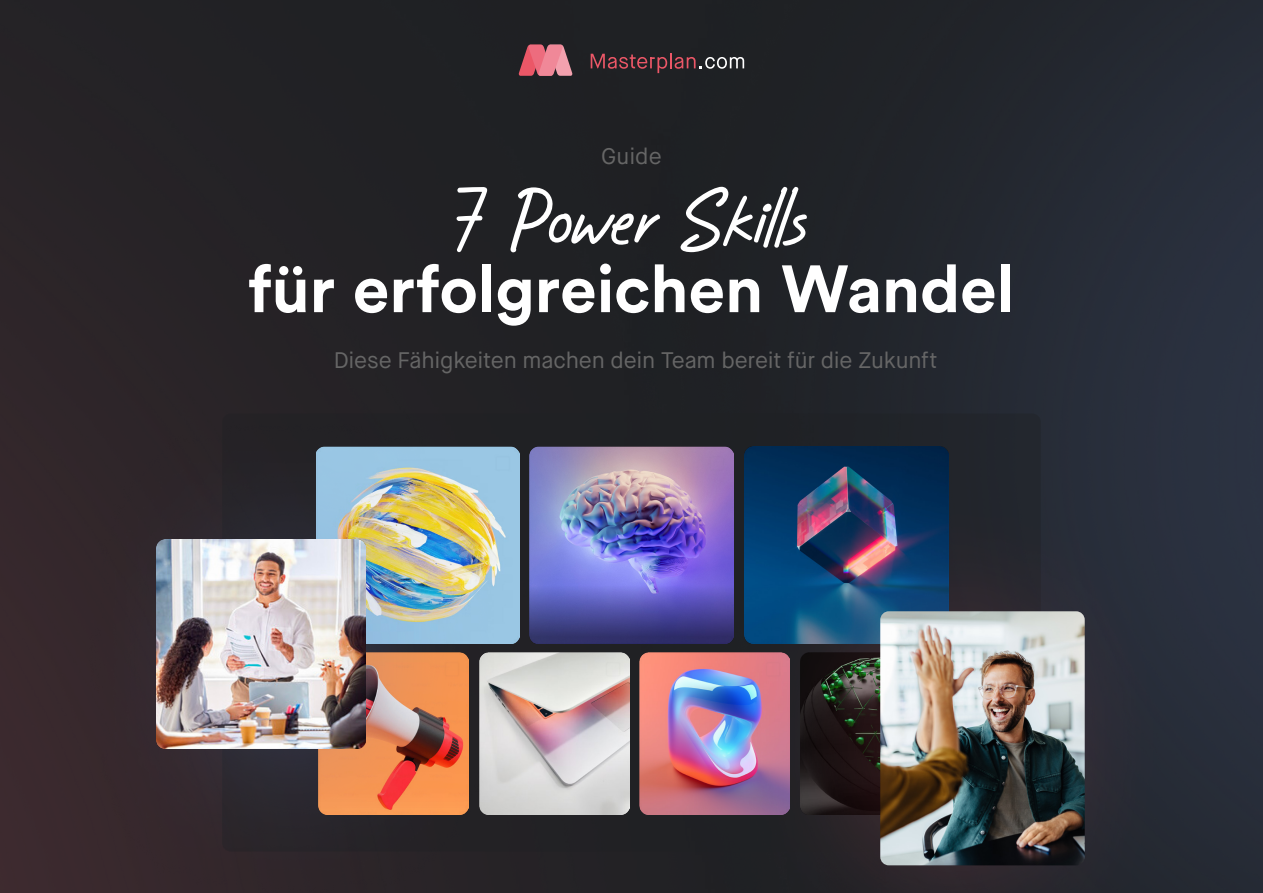
<style>
.page{position:relative;width:1263px;height:893px;background:#272d39}
.page>*{position:absolute;margin:0;border:0;box-sizing:border-box;transform-origin:0 0}
.t1{font:93px "Bright Clones Regular";letter-spacing:.01em;color:#fff}
.t2{font:700 66px "Circular Std";letter-spacing:-.005em;color:#fff}
.t3{font:22.5px "Maison Neue";letter-spacing:-.01em;color:#666}
</style>
<div class="page">
<img style="left:0;top:0;width:1012px;height:893px">
<div style="left:222px;top:414px;width:819px;height:437px;background:#1f2124;border-radius:9px"></div>
<svg style="left:519px;top:45px;width:54px;height:31px;background:#c36976"></svg>
<svg style="left:591px;top:53px;width:153px;height:20px;background:#4b353a"></svg>
<div style="left:510px;top:446px;width:10px;height:198px;background:#9ac7e4"></div>
<img style="left:529px;top:446px;width:205px;height:198px">
<img style="left:640px;top:653px;width:80px;height:161px">
<img style="left:510px;top:653px;width:119px;height:161px">
<img style="left:77px;top:401px;width:433px;height:492px">
<img style="left:156px;top:539px;width:210px;height:210px">
<img style="left:744px;top:446px;width:205px;height:16px">
<img style="left:720px;top:462px;width:417px;height:431px">
<img style="left:880px;top:611px;width:205px;height:254px">
<p class="t3" style="left:601px;top:142px;width:62px">Guide</p>
<h1 class="t1" style="left:454px;top:163px;width:357px">7 Power Skills</h1>
<h2 class="t2" style="left:248px;top:246px;width:768px">für erfolgreichen Wandel</h2>
<p class="t3" style="left:334px;top:346px;width:605px">Diese Fähigkeiten machen dein Team bereit für die Zukunft</p>
</div>
